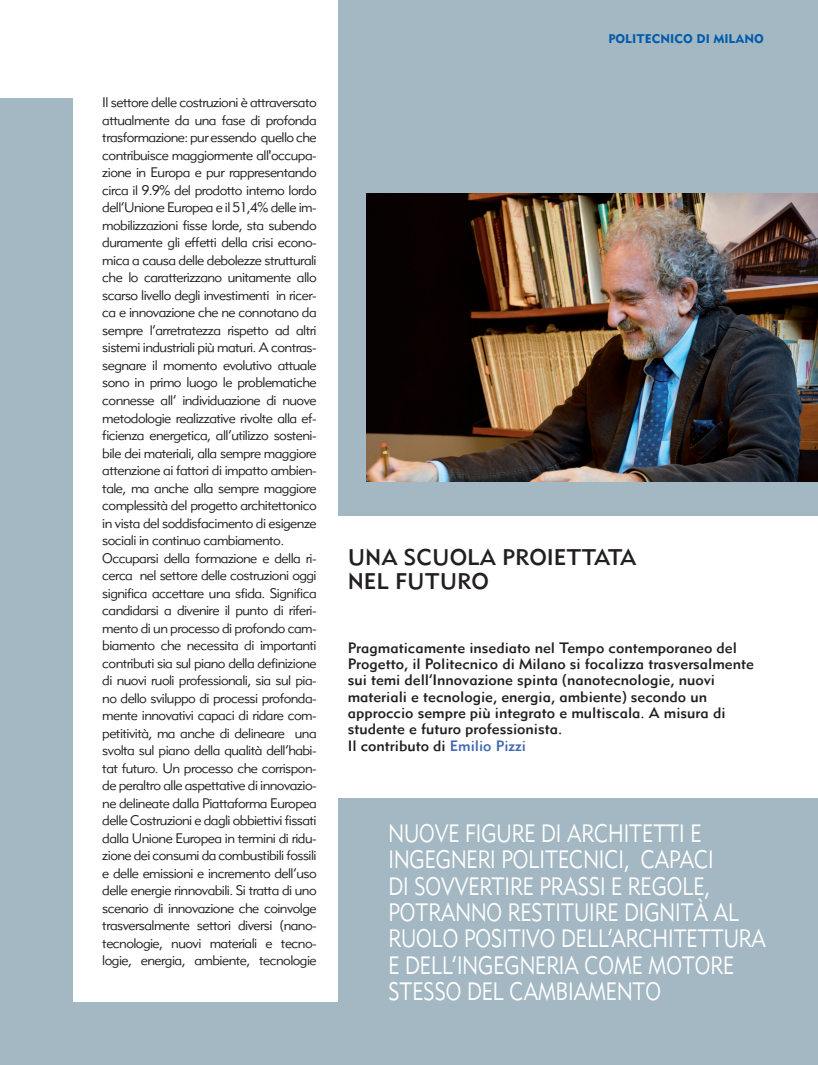
<style>
.page{position:relative;width:818px;height:1065px;background:#fff}
.page>*{position:absolute;margin:0;border:0;box-sizing:border-box;transform-origin:0 0}
.t1{font:25px/26.2px "Metro Lite Two";color:#fff;scale:.8 1}
.t2{font:22.5px/23.8px "Metro Medium Two";color:#231f20}
.t3{font:15px/16.2px "Metro Medium Two";color:#231f20}
.t4{font:13.75px/17.5px "Metro Lite Two";letter-spacing:-.04em;color:#231f20}
.t5{font:12.5px "Metro Black Two";color:#015bab}
.s1{color:#4168b2}
</style>
<div class="page">
<div style="left:0;top:0;width:818px;height:1064px;background:#a3b8c3"></div>
<div style="left:73px;top:0;width:264px;height:1001px;background:#fff"></div>
<div style="left:85px;top:516px;width:733px;height:281px;background:#fff"></div>
<div style="left:0;top:0;width:271px;height:98px;background:#fff"></div>
<img style="left:366px;top:194px;width:452px;height:287px">
<p class="t4" style="left:102px;top:94px;width:216px">Il settore delle costruzioni è attraversato attualmente da una fase di profonda trasformazione: pur essendo quello che contribuisce maggiormente all'occupa&shy;zione in Europa e pur rappresentando circa il 9.9% del prodotto interno lordo dell’Unione Europea e il 51,4% delle im&shy;mobilizzazioni fisse lorde, sta subendo duramente gli effetti della crisi econo&shy;mica a causa delle debolezze strutturali che lo caratterizzano unitamente allo scarso livello degli investimenti in ricer&shy;ca e innovazione che ne connotano da sempre l’arretratezza rispetto ad altri sistemi industriali più maturi. A contras&shy;segnare il momento evolutivo attuale sono in primo luogo le problematiche connesse all’ individuazione di nuove metodologie realizzative rivolte alla ef&shy;ficienza energetica, all’utilizzo sosteni&shy;bile dei materiali, alla sempre maggiore attenzione ai fattori di impatto ambien&shy;tale, ma anche alla sempre maggiore complessità del progetto architettonico in vista del soddisfacimento di esigenze sociali in continuo cambiamento.<br>Occuparsi della formazione e della ri&shy;cerca nel settore delle costruzioni oggi significa accettare una sfida. Significa candidarsi a divenire il punto di riferi&shy;mento di un processo di profondo cam&shy;biamento che necessita di importanti contributi sia sul piano della definizione di nuovi ruoli professionali, sia sul pia&shy;no dello sviluppo di processi profonda&shy;mente innovativi capaci di ridare com&shy;petitività, ma anche di delineare una svolta sul piano della qualità dell’habi&shy;tat futuro. Un processo che corrispon&shy;de peraltro alle aspettative di innovazio&shy;ne delineate dalla Piattaforma Europea delle Costruzioni e dagli obbiettivi fissati dalla Unione Europea in termini di ridu&shy;zione dei consumi da combustibili fossili e delle emissioni e incremento dell’uso delle energie rinnovabili. Si tratta di uno scenario di innovazione che coinvolge trasversalmente settori diversi (nano&shy;tecnologie, nuovi materiali e tecno&shy;logie, energia, ambiente, tecnologie</p>
<p class="t5" style="left:608px;top:30px;width:157px">POLITECNICO DI MILANO</p>
<h2 class="t2" style="left:348px;top:545px;width:290px">UNA SCUOLA PROIETTATA<br>NEL FUTURO</h2>
<p class="t3" style="left:348px;top:639px;width:408px">Pragmaticamente insediato nel Tempo contemporaneo del Progetto, il Politecnico di Milano si focalizza trasversalmente sui temi dell’Innovazione spinta (nanotecnologie, nuovi materiali e tecnologie, energia, ambiente) secondo un approccio sempre più integrato e multiscala. A misura di studente e futuro professionista.<br>Il contributo di <span class="s1">Emilio Pizzi</span></p>
<h1 class="t1" style="left:388px;top:819px;width:473px">NUOVE FIGURE DI ARCHITETTI E<br>INGEGNERI POLITECNICI, CAPACI<br>DI SOVVERTIRE PRASSI E REGOLE,<br>POTRANNO RESTITUIRE DIGNITÀ AL<br>RUOLO POSITIVO DELL’ARCHITETTURA<br>E DELL’INGEGNERIA COME MOTORE<br>STESSO DEL CAMBIAMENTO</h1>
</div>
